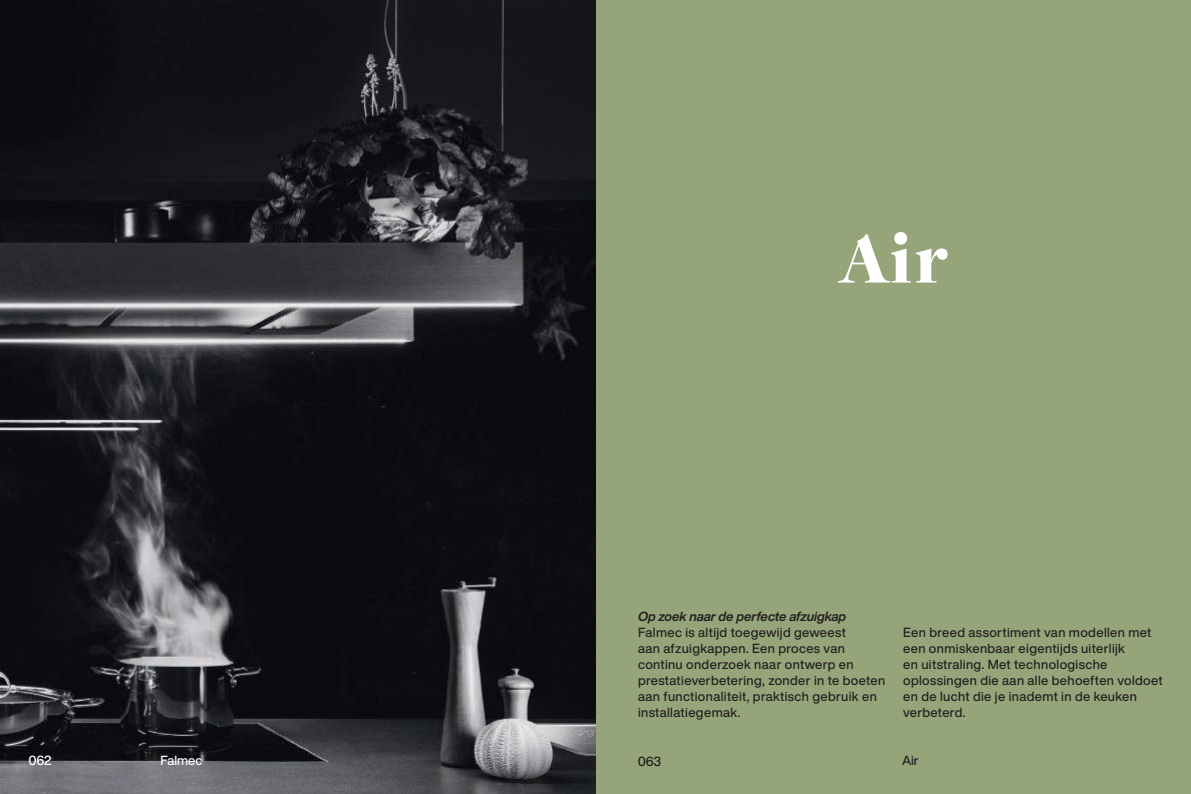
<style>
.page{position:relative;width:1191px;height:794px;background:#fff}
.page>*{position:absolute;margin:0;border:0;box-sizing:border-box;transform-origin:0 0}
.t1{font:900 75px "Freight Disp";color:#fff}
.t2{font:500 13px/16px "Helvetica Now Display";letter-spacing:.03em;color:#241f1f}
.t3{font:italic 700 13px "Helvetica Now Display";color:#241f1f}
.t4{font:500 13px "Helvetica Now Display";color:#fff}
</style>
<div class="page">
<div style="left:595px;top:0;width:596px;height:794px;background:#96a47a"></div>
<svg style="left:0;top:0;width:596px;height:794px;background:#242528"></svg>
<h1 class="t1" style="left:839px;top:217px;width:110px">Air</h1>
<p class="t3" style="left:638px;top:608px;width:210px">Op zoek naar de perfecte afzuigkap</p>
<p class="t2" style="left:638px;top:624px;width:249px">Falmec is altijd toegewijd geweest<br>aan afzuigkappen. Een proces van continu onderzoek naar ontwerp en prestatieverbetering, zonder in te boeten aan functionaliteit, praktisch gebruik en installatiegemak.</p>
<p class="t2" style="left:903px;top:625px;width:261px">Een breed assortiment van modellen met een onmiskenbaar eigentijds uiterlijk<br>en uitstraling. Met technologische oplossingen die aan alle behoeften voldoet en de lucht die je inademt in de keuken verbeterd.</p>
<p class="t4" style="left:28px;top:752px;width:25px">062</p>
<p class="t4" style="left:160px;top:752px;width:44px">Falmec</p>
<p class="t2" style="left:638px;top:753px;width:25px">063</p>
<p class="t2" style="left:902px;top:752px;width:18px">Air</p>
</div>
